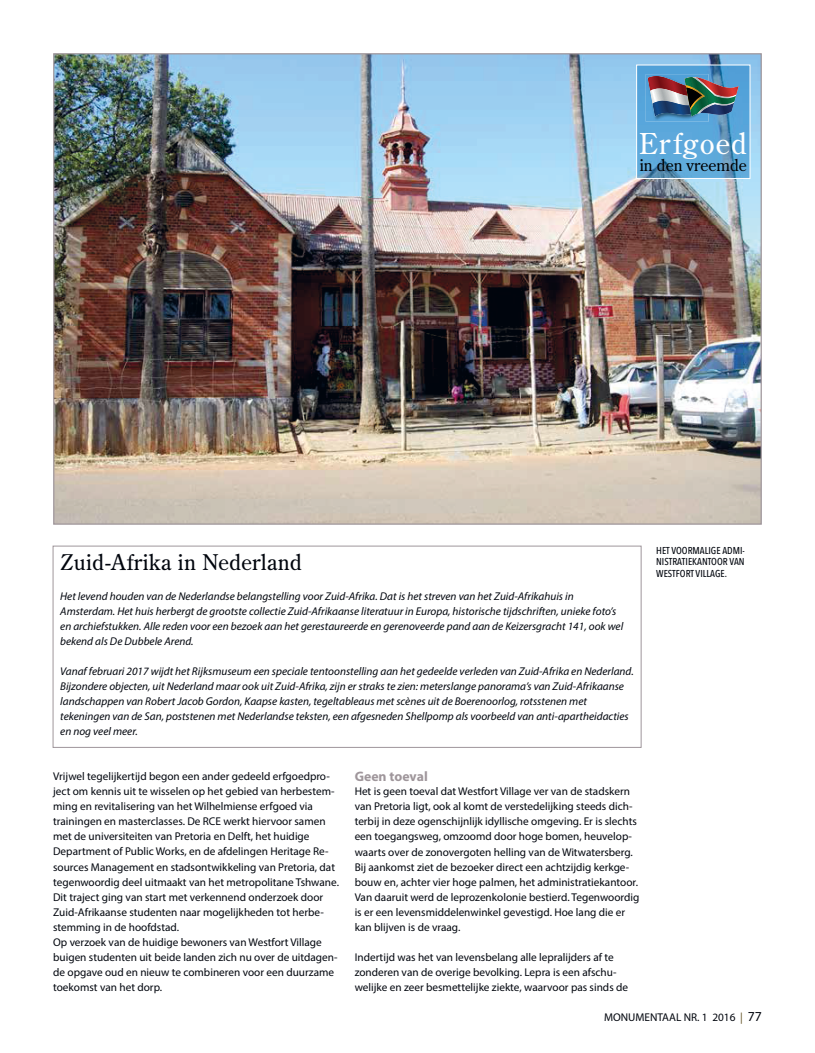
<style>
.page{position:relative;width:815px;height:1053px;background:#fff}
.page>*{position:absolute;margin:0;border:0;box-sizing:border-box;transform-origin:0 0}
.t1{font:28.75px "Century Old Style Std";letter-spacing:.035em;color:#fff}
.t2{font:22.5px "Century ATF Old Style BQ";color:#00050d}
.t3{font:16px "Century Old Style Std";color:#000001}
.t4{font:700 13.75px "Myriad Pro";color:#9f969b}
.t5{font:11.25px/15px "Myriad Pro";color:#00050d}
.t6{font:italic 11.25px/15px "Myriad Pro";color:#00050d}
.t7{font:500 10px/11.2px "Avenir Next Condensed";color:#00050d;text-align:justify}
.s1{color:#614f22}
.s2{font-size:13.75px}
</style>
<div class="page">
<img style="left:55px;top:55px;width:705px;height:467px">
<img style="left:638px;top:67px;width:110px;height:110px">
<img style="left:646px;top:74px;width:62px;height:48px">
<img style="left:648px;top:74px;width:91px;height:42px">
<div style="left:636px;top:65px;width:114px;height:114px;border:1px solid #fff"></div>
<div style="left:53px;top:546px;width:588px;height:201px;border:1px solid #9f969b"></div>
<h1 class="t1" style="left:639px;top:132px;width:109px">Erfgoed</h1>
<h3 class="t3" style="left:640px;top:159px;width:109px">in den vreemde</h3>
<h2 class="t2" style="left:60px;top:553px;width:243px">Zuid-Afrika in Nederland</h2>
<p class="t6" style="left:60px;top:589px;width:565px">Het levend houden van de Nederlandse belangstelling voor Zuid-Afrika. Dat is het streven van het Zuid-Afrikahuis in Amsterdam. Het huis herbergt de grootste collectie Zuid-Afrikaanse literatuur in Europa, historische tijdschriften, unieke foto’s en archiefstukken. Alle reden voor een bezoek aan het gerestaureerde en gerenoveerde pand aan de Keizersgracht 141, ook wel bekend als De Dubbele Arend.</p>
<p class="t6" style="left:60px;top:664px;width:575px">Vanaf februari 2017 wijdt het Rijksmuseum een speciale tentoonstelling aan het gedeelde verleden van Zuid-Afrika en Nederland.<br>Bijzondere objecten, uit Nederland maar ook uit Zuid-Afrika, zijn er straks te zien: meterslange panorama’s van Zuid-Afrikaanse landschappen van Robert Jacob Gordon, Kaapse kasten, tegeltableaus met scènes uit de Boerenoorlog, rotsstenen met tekeningen van de San, poststenen met Nederlandse teksten, een afgesneden Shellpomp als voorbeeld van anti-apartheidacties en nog veel meer.</p>
<p class="t5" style="left:53px;top:769px;width:287px">Vrijwel tegelijkertijd begon een ander gedeeld erfgoedpro&shy;ject om kennis uit te wisselen op het gebied van herbestem&shy;ming en revitalisering van het Wilhelmiense erfgoed via trainingen en masterclasses. De RCE werkt hiervoor samen met de universiteiten van Pretoria en Delft, het huidige Department of Public Works, en de afdelingen Heritage Re&shy;sources Management en stadsontwikkeling van Pretoria, dat tegenwoordig deel uitmaakt van het metropolitane Tshwane.<br>Dit traject ging van start met verkennend onderzoek door Zuid-Afrikaanse studenten naar mogelijkheden tot herbe&shy;stemming in de hoofdstad.<br>Op verzoek van de huidige bewoners van Westfort Village buigen studenten uit beide landen zich nu over de uitdagen&shy;de opgave oud en nieuw te combineren voor een duurzame toekomst van het dorp.</p>
<p class="t4" style="left:355px;top:771px;width:75px">Geen toeval</p>
<p class="t5" style="left:355px;top:784px;width:286px">Het is geen toeval dat Westfort Village ver van de stadskern van Pretoria ligt, ook al komt de verstedelijking steeds dich&shy;terbij in deze ogenschijnlijk idyllische omgeving. Er is slechts een toegangsweg, omzoomd door hoge bomen, heuvelop&shy;waarts over de zonovergoten helling van de Witwatersberg.<br>Bij aankomst ziet de bezoeker direct een achtzijdig kerkge&shy;bouw en, achter vier hoge palmen, het administratiekantoor.<br>Van daaruit werd de leprozenkolonie bestierd. Tegenwoordig is er een levensmiddelenwinkel gevestigd. Hoe lang die er kan blijven is de vraag.</p>
<p class="t5" style="left:355px;top:949px;width:275px">Indertijd was het van levensbelang alle lepralijders af te zonderen van de overige bevolking. Lepra is een afschu&shy;welijke en zeer besmettelijke ziekte, waarvoor pas sinds de</p>
<p class="t7" style="left:656px;top:545px;width:90px">HET VOORMALIGE ADMI-NISTRATIEKANTOOR VAN WESTFORT VILLAGE.</p>
<p class="t5" style="left:604px;top:1010px;width:159px">MONUMENTAAL NR. 1 2016 <span class="s1">|</span> <span class="s2">77</span></p>
</div>
